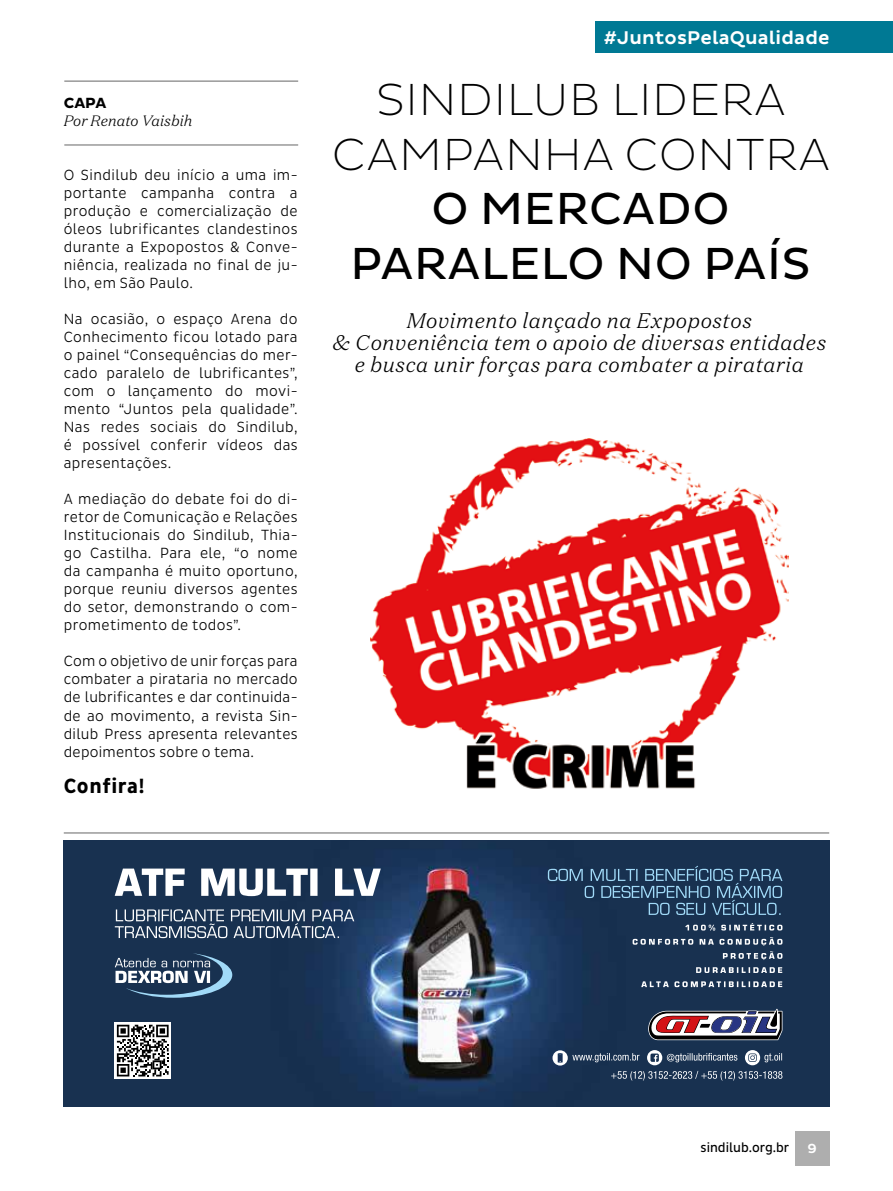
<style>
.page{position:relative;width:893px;height:1191px;background:#fff}
.page>*{position:absolute;margin:0;border:0;box-sizing:border-box;transform-origin:0 0}
.t1{font:200 45.75px/54.9px "Pluto Sans";letter-spacing:.015em;color:#000;text-align:center}
.t2{font:45.75px/54.9px "Pluto Sans";letter-spacing:.015em;color:#000;text-align:center}
.t3{font:italic 300 21.15px/22.2px "Domaine Text";letter-spacing:.025em;color:#000;text-align:center}
.t4{font:700 21px "Pluto Sans Cond";letter-spacing:.03em;color:#000}
.t5{font:500 18.75px "Pluto Sans";letter-spacing:.01em;color:#fff}
.t6{font:300 15px/18px "Pluto Sans Cond";letter-spacing:.03em;color:#000;text-align:justify}
.t7{font:italic 300 15px "Domaine Text";color:#000}
.t8{font:700 15px "Pluto Sans";color:#000}
.t9{font:13.5px "Pluto Sans Cond";color:#000}
.t10{font:500 13.5px "Pluto";color:#fff}
</style>
<div class="page">
<div style="left:795px;top:1131px;width:34px;height:34px;background:#aeaeae"></div>
<hr style="left:64px;top:832px;width:765px;height:1px;background:#999">
<hr style="left:64px;top:80px;width:234px;height:2px;background:#999">
<hr style="left:64px;top:144px;width:234px;height:2px;background:#999">
<div style="left:595px;top:21px;width:298px;height:31px;background:#007994"></div>
<img style="left:370px;top:438px;width:419px;height:351px">
<img style="left:64px;top:840px;width:765px;height:266px">
<svg style="left:115px;top:909px;width:239px;height:29px;background:#4f637b"></svg>
<svg style="left:115px;top:868px;width:266px;height:28px"></svg>
<svg style="left:633px;top:923px;width:149px;height:64px;background:#364c67"></svg>
<svg style="left:548px;top:865px;width:234px;height:50px;background:#2f4e6d"></svg>
<svg style="left:115px;top:953px;width:117px;height:44px;background:#4f6781"></svg>
<svg style="left:611px;top:1071px;width:171px;height:9px;background:#4c6078"></svg>
<svg style="left:647px;top:1050px;width:90px;height:15px"></svg>
<svg style="left:745px;top:1050px;width:37px;height:15px"></svg>
<svg style="left:552px;top:1050px;width:87px;height:15px"></svg>
<svg style="left:646px;top:1008px;width:136px;height:32px"></svg>
<svg style="left:115px;top:1022px;width:56px;height:56px"></svg>
<svg style="left:117px;top:1024px;width:52px;height:52px"></svg>
<p class="t8" style="left:64px;top:95px;width:44px">CAPA</p>
<p class="t7" style="left:64px;top:112px;width:130px">Por Renato Vaisbih</p>
<p class="t6" style="left:64px;top:166px;width:235px">O Sindilub deu início a uma im&shy;portante campanha contra a produção e comercialização de óleos lubrificantes clandestinos durante a Expopostos &amp; Conve&shy;niência, realizada no final de ju&shy;lho, em São Paulo.</p>
<p class="t6" style="left:64px;top:310px;width:235px">Na ocasião, o espaço Arena do Conhecimento ficou lotado para o painel “Consequências do mer&shy;cado paralelo de lubrificantes”, com o lançamento do movi&shy;mento “Juntos pela qualidade”.<br>Nas redes sociais do Sindilub, é possível conferir vídeos das apresentações.</p>
<p class="t6" style="left:64px;top:490px;width:235px">A mediação do debate foi do di&shy;retor de Comunicação e Relações Institucionais do Sindilub, Thia&shy;go Castilha. Para ele, “o nome da campanha é muito oportuno, porque reuniu diversos agentes do setor, demonstrando o com&shy;prometimento de todos”.</p>
<p class="t6" style="left:64px;top:652px;width:235px">Com o objetivo de unir forças para combater a pirataria no mercado de lubrificantes e dar continuida&shy;de ao movimento, a revista Sin&shy;dilub Press apresenta relevantes depoimentos sobre o tema.</p>
<h3 class="t4" style="left:64px;top:773px;width:82px">Confira!</h3>
<p class="t5" style="left:604px;top:27px;width:227px">#JuntosPelaQualidade</p>
<h1 class="t1" style="left:332px;top:72px;width:500px">SINDILUB LIDERA<br>CAMPANHA CONTRA</h1>
<h1 class="t2" style="left:350px;top:182px;width:462px">O MERCADO<br>PARALELO NO PAÍS</h1>
<h2 class="t3" style="left:333px;top:309px;width:495px">Movimento lançado na Expopostos<br>&amp; Conveniência tem o apoio de diversas entidades e busca unir forças para combater a pirataria</h2>
<p class="t9" style="left:701px;top:1139px;width:90px">sindilub.org.br</p>
<p class="t10" style="left:807px;top:1140px;width:11px">9</p>
</div>
